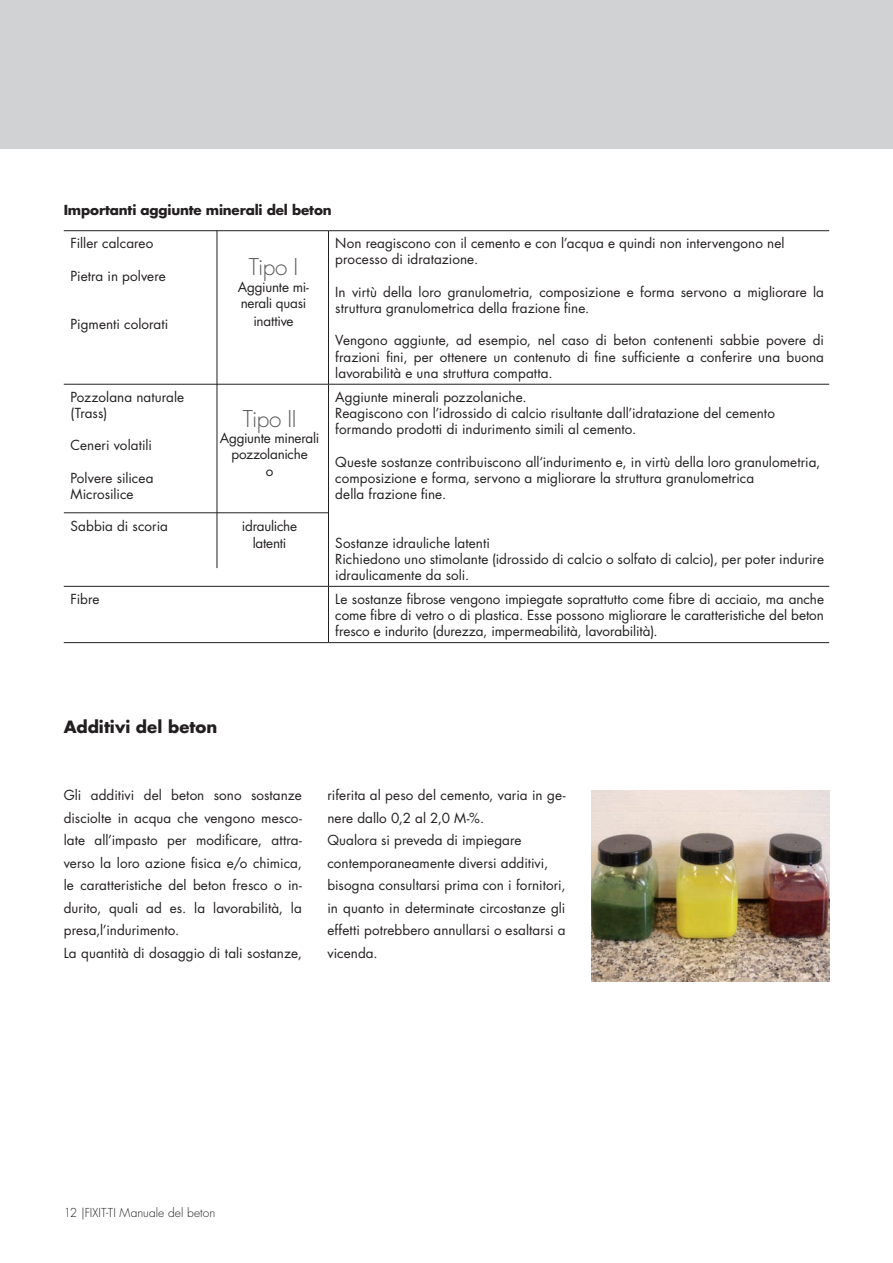
<style>
.page{position:relative;width:893px;height:1263px;background:#fff}
.page>*{position:absolute;margin:0;border:0;box-sizing:border-box;transform-origin:0 0}
.t1{font:300 22.5px "Futura Std";letter-spacing:-.02em;color:#57585a}
.t2{font:700 16.5px "Futura Std";color:#231f20}
.t3{font:13.5px/16.2px "Futura Std";letter-spacing:.005em;color:#231f20}
.t4{font:13.5px/16.2px "Futura Std";letter-spacing:-.02em;color:#231f20}
.t5{font:700 13.5px "Futura Std";letter-spacing:-.01em;color:#231f20}
.t6{font:13.5px/16.2px "Futura Std";letter-spacing:-.015em;color:#231f20;text-align:center}
.t7{font:300 12px "Futura Std";letter-spacing:.005em;color:#231f20}
</style>
<div class="page">
<div style="left:0;top:0;width:893px;height:149px;background:#d1d2d4"></div>
<img style="left:591px;top:791px;width:238px;height:190px">
<hr style="left:64px;top:642px;width:264px;height:1px;background:#231f20">
<hr style="left:328px;top:642px;width:501px;height:1px;background:#231f20">
<hr style="left:64px;top:230px;width:264px;height:1px;background:#231f20">
<hr style="left:328px;top:230px;width:501px;height:1px;background:#231f20">
<hr style="left:328px;top:231px;width:1px;height:153px;background:#231f20">
<hr style="left:64px;top:384px;width:264px;height:1px;background:#231f20">
<hr style="left:328px;top:384px;width:501px;height:1px;background:#231f20">
<hr style="left:328px;top:384px;width:1px;height:202px;background:#231f20">
<hr style="left:64px;top:586px;width:264px;height:1px;background:#231f20">
<hr style="left:328px;top:586px;width:501px;height:1px;background:#231f20">
<hr style="left:328px;top:586px;width:1px;height:56px;background:#231f20">
<hr style="left:64px;top:512px;width:264px;height:1px;background:#231f20">
<hr style="left:217px;top:230px;width:1px;height:338px;background:#231f20">
<p class="t5" style="left:64px;top:201px;width:269px">Importanti aggiunte minerali del beton</p>
<p class="t3" style="left:71px;top:235px;width:84px">Filler calcareo</p>
<p class="t3" style="left:71px;top:268px;width:97px">Pietra in polvere</p>
<p class="t3" style="left:71px;top:316px;width:99px">Pigmenti colorati</p>
<p class="t3" style="left:335px;top:235px;width:451px">Non reagiscono con il cemento e con l’acqua e quindi non intervengono nel processo di idratazione.</p>
<p class="t3" style="left:335px;top:284px;width:490px">In virtù della loro granulometria, composizione e forma servono a migliorare la struttura granulometrica della frazione fine.</p>
<p class="t3" style="left:335px;top:332px;width:490px;text-align:justify">Vengono aggiunte, ad esempio, nel caso di beton contenenti sabbie povere di frazioni fini, per ottenere un contenuto di fine sufficiente a conferire una buona lavorabilità e una struttura compatta.</p>
<h1 class="t1" style="left:249px;top:254px;width:51px">Tipo I</h1>
<p class="t4" style="left:238px;top:279px;width:73px">Aggiunte mi&shy;nerali quasi</p>
<p class="t4" style="left:253px;top:313px;width:42px">inattive</p>
<p class="t3" style="left:71px;top:389px;width:115px">Pozzolana naturale (Trass)</p>
<p class="t3" style="left:71px;top:437px;width:83px">Ceneri volatili</p>
<p class="t3" style="left:71px;top:470px;width:84px">Polvere silicea<br>Microsilice</p>
<p class="t3" style="left:71px;top:518px;width:99px">Sabbia di scoria</p>
<h1 class="t1" style="left:243px;top:405px;width:55px">Tipo II</h1>
<p class="t4" style="left:220px;top:430px;width:101px;text-align:center">Aggiunte minerali pozzolaniche<br>o</p>
<p class="t6" style="left:242px;top:518px;width:57px">idrauliche latenti</p>
<p class="t3" style="left:335px;top:389px;width:441px">Aggiunte minerali pozzolaniche.<br>Reagiscono con l’idrossido di calcio risultante dall’idratazione del cemento formando prodotti di indurimento simili al cemento.</p>
<p class="t3" style="left:335px;top:454px;width:487px">Queste sostanze contribuiscono all‘indurimento e, in virtù della loro granulometria, composizione e forma, servono a migliorare la struttura granulometrica<br>della frazione fine.</p>
<p class="t3" style="left:335px;top:535px;width:490px">Sostanze idrauliche latenti<br>Richiedono uno stimolante (idrossido di calcio o solfato di calcio), per poter indurire idraulicamente da soli.</p>
<p class="t3" style="left:71px;top:591px;width:30px">Fibre</p>
<p class="t3" style="left:335px;top:591px;width:490px;text-align:justify">Le sostanze fibrose vengono impiegate soprattutto come fibre di acciaio, ma anche come fibre di vetro o di plastica. Esse possono migliorare le caratteristiche del beton fresco e indurito (durezza, impermeabilità, lavorabilità).</p>
<p class="t2" style="left:64px;top:715px;width:155px">Additivi del beton</p>
<p class="t3" style="left:64px;top:784px;width:240px;line-height:22.5px">Gli additivi del beton sono sostanze disciolte in acqua che vengono mesco&shy;late all’impasto per modificare, attra&shy;verso la loro azione fisica e/o chimica, le caratteristiche del beton fresco o in&shy;durito, quali ad es. la lavorabilità, la presa,l’indurimento.<br>La quantità di dosaggio di tali sostanze,</p>
<p class="t3" style="left:327px;top:784px;width:240px;line-height:22.5px">riferita al peso del cemento, varia in ge&shy;nere dallo 0,2 al 2,0 M-%.<br>Qualora si preveda di impiegare contemporaneamente diversi additivi, bisogna consultarsi prima con i fornitori, in quanto in determinate circostanze gli effetti potrebbero annullarsi o esaltarsi a vicenda.</p>
<p class="t7" style="left:64px;top:1205px;width:153px">12 |FIXIT-TI Manuale del beton</p>
</div>
